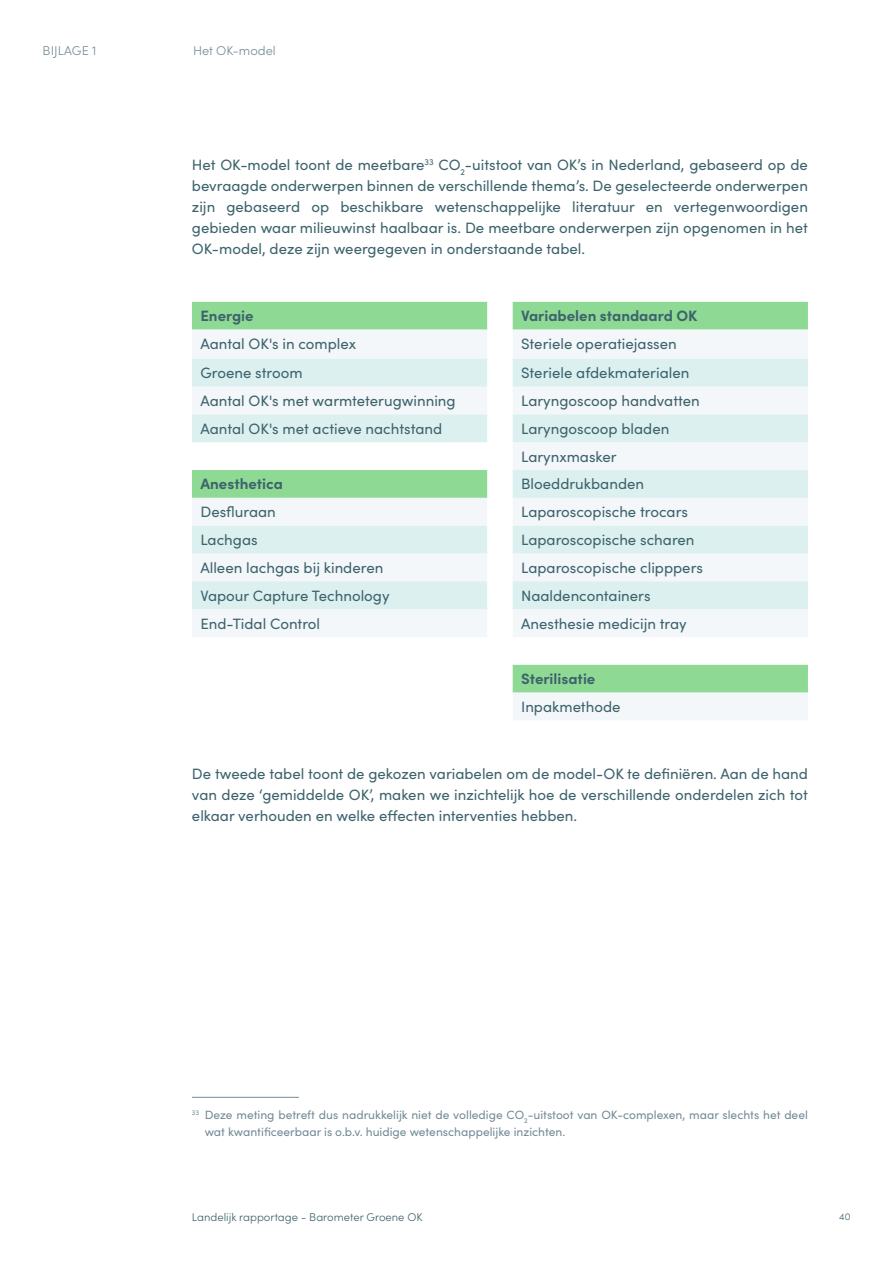
<style>
.page{position:relative;width:893px;height:1263px;background:#fff}
.page>*{position:absolute;margin:0;border:0;box-sizing:border-box;transform-origin:0 0}
.t1{font:15px/21px "Sofia Pro";color:#3d636c;text-align:justify}
.t2{font:700 15px "Sofia Pro";color:#3d636c}
.t3{font:300 12.75px "Sofia Pro";color:#748b98}
.t4{font:12px/17.2px "Sofia Pro";color:#748b98}
.t5{font:300 11.25px "Sofia Pro";color:#3d636c}
.t6{font:300 9.75px "Sofia Pro";color:#3d636c}
</style>
<div class="page">
<svg style="left:192px;top:302px;width:616px;height:28px;background:#94db9a"></svg>
<svg style="left:192px;top:330px;width:616px;height:390px;fill:#f3f7f9"></svg>
<svg style="left:192px;top:359px;width:616px;height:250px;fill:#ddf0f0"></svg>
<hr style="left:192px;top:1097px;width:107px;height:1px;background:#748b98">
<p class="t3" style="left:43px;top:41px;width:56px">BIJLAGE 1</p>
<p class="t3" style="left:193px;top:41px;width:84px">Het OK-model</p>
<p class="t1" style="left:192px;top:153px;width:617px">Het OK-model toont de meetbare<sup>33</sup> CO<sub>2</sub>-uitstoot van OK’s in Nederland, gebaseerd op de bevraagde onderwerpen binnen de verschillende thema’s. De geselecteerde onderwerpen zijn gebaseerd op beschikbare wetenschappelijke literatuur en vertegenwoordigen gebieden waar milieuwinst haalbaar is. De meetbare onderwerpen zijn opgenomen in het OK-model, deze zijn weergegeven in onderstaande tabel.</p>
<p class="t2" style="left:200px;top:304px;width:55px">Energie</p>
<p class="t2" style="left:521px;top:304px;width:178px">Variabelen standaard OK</p>
<p class="t1" style="left:200px;top:332px;width:157px">Aantal OK's in complex</p>
<p class="t1" style="left:521px;top:332px;width:157px">Steriele operatiejassen</p>
<p class="t1" style="left:200px;top:361px;width:104px">Groene stroom</p>
<p class="t1" style="left:521px;top:361px;width:170px">Steriele afdekmaterialen</p>
<p class="t1" style="left:200px;top:389px;width:257px">Aantal OK's met warmteterugwinning</p>
<p class="t1" style="left:521px;top:389px;width:180px">Laryngoscoop handvatten</p>
<p class="t1" style="left:200px;top:417px;width:243px">Aantal OK's met actieve nachtstand</p>
<p class="t1" style="left:521px;top:414px;width:150px;line-height:27.9px">Laryngoscoop bladen<br>Larynxmasker</p>
<p class="t2" style="left:200px;top:473px;width:84px">Anesthetica</p>
<p class="t1" style="left:521px;top:473px;width:124px">Bloeddrukbanden</p>
<p class="t1" style="left:200px;top:501px;width:77px">Desfluraan</p>
<p class="t1" style="left:521px;top:501px;width:168px">Laparoscopische trocars</p>
<p class="t1" style="left:200px;top:528px;width:59px">Lachgas</p>
<p class="t1" style="left:521px;top:528px;width:175px">Laparoscopische scharen</p>
<p class="t1" style="left:200px;top:556px;width:184px">Alleen lachgas bij kinderen</p>
<p class="t1" style="left:521px;top:556px;width:183px">Laparoscopische clipppers</p>
<p class="t1" style="left:200px;top:584px;width:191px">Vapour Capture Technology</p>
<p class="t1" style="left:521px;top:584px;width:131px">Naaldencontainers</p>
<p class="t1" style="left:200px;top:612px;width:121px">End-Tidal Control</p>
<p class="t1" style="left:521px;top:612px;width:167px">Anesthesie medicijn tray</p>
<p class="t2" style="left:521px;top:667px;width:76px">Sterilisatie</p>
<p class="t1" style="left:521px;top:695px;width:101px">Inpakmethode</p>
<p class="t1" style="left:192px;top:762px;width:617px">De tweede tabel toont de gekozen variabelen om de model-OK te definiëren. Aan de hand van deze ‘gemiddelde OK’, maken we inzichtelijk hoe de verschillende onderdelen zich tot elkaar verhouden en welke effecten interventies hebben.</p>
<p class="t4" style="left:205px;top:1105px;width:605px;text-indent:-13px"><sup>33</sup> Deze meting betreft dus nadrukkelijk niet de volledige CO<sub>2</sub>-uitstoot van OK-complexen, maar slechts het deel wat kwantificeerbaar is o.b.v. huidige wetenschappelijke inzichten.</p>
<p class="t5" style="left:192px;top:1209px;width:232px">Landelijk rapportage - Barometer Groene OK</p>
<p class="t6" style="left:839px;top:1209px;width:13px">40</p>
</div>
